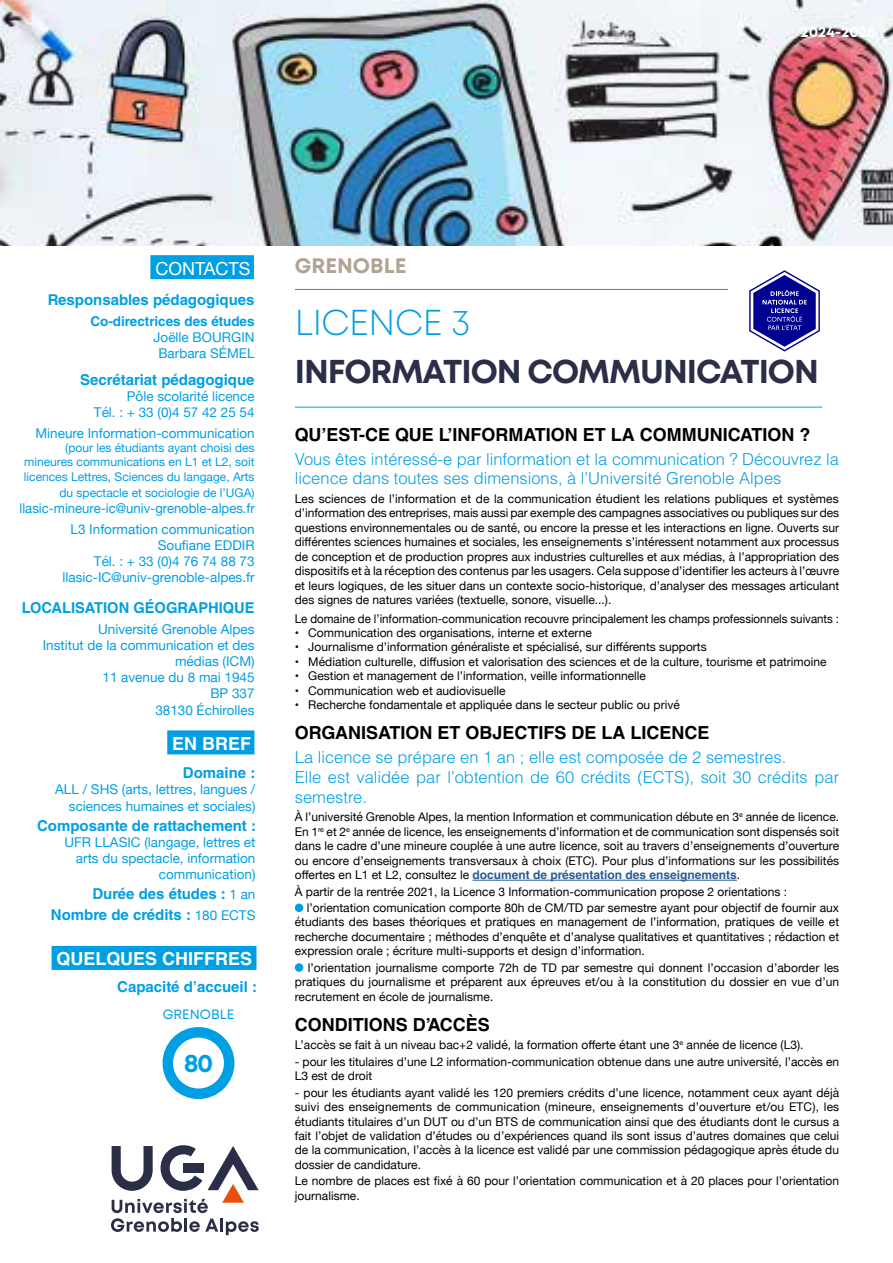
<style>
.page{position:relative;width:893px;height:1263px;background:#fff}
.page>*{position:absolute;margin:0;border:0;box-sizing:border-box;transform-origin:0 0}
.t1{font:300 36px "Mont";letter-spacing:-.01em;color:#009fe3}
.t2{font:700 33px "Mont";letter-spacing:-.03em;color:#2a2e46}
.t3{font:700 25.5px "Mont";color:#009fe3}
.t4{font:700 21px "Mont";color:#b0a495}
.t5{font:700 18px "Helvetica LT Std";color:#000}
.t6{font:700 18px "Helvetica LT Std";color:#fff}
.t7{font:18px "Helvetica Neue";color:#fff}
.t8{font:300 16.5px/19.8px "Helvetica LT Std";color:#009fe3}
.t9{font:700 15px/20.1px "Helvetica LT Std";color:#009fe3;text-align:right}
.t10{font:700 15px "Mont";color:#fff}
.t11{font:13.5px/16.2px "Helvetica Neue";color:#009fe3;text-align:right}
.t12{font:700 13.5px "Helvetica LT Std";color:#009fe3}
.t13{font:13.5px "Mont";color:#009fe3}
.t14{font:12px/14.4px "Helvetica Neue";color:#000;text-align:justify}
.t15{font:12px/14.4px "Helvetica Neue";color:#009fe3;text-align:justify}
.t16{font:12px "Helvetica Neue";color:#000;scale:.96 1}
.t17{font:700 12px "Helvetica LT Std";color:#275b9b}
.s1{font-family:"Helvetica Neue";font-weight:400;font-size:13.5px}
.s2{font-family:"Helvetica Neue";font-weight:400;color:#000}
</style>
<div class="page">
<img style="left:0;top:0;width:893px;height:246px">
<svg style="left:111px;top:1145px;width:148px;height:90px"></svg>
<hr style="left:295px;top:289px;width:433px;height:1px;background:#009fe3">
<hr style="left:295px;top:407px;width:527px;height:1px;background:#009fe3">
<div style="left:150px;top:255px;width:104px;height:24px;background:#009fe3"></div>
<div style="left:167px;top:730px;width:87px;height:24px;background:#009fe3"></div>
<div style="left:52px;top:946px;width:204px;height:24px;background:#009fe3"></div>
<hr style="left:472px;top:880px;width:265px;height:1px;background:#275b9b">
<div style="left:295px;top:903px;width:8px;height:9px;background:#009fe3;border-radius:50%"></div>
<div style="left:295px;top:963px;width:8px;height:9px;background:#009fe3;border-radius:50%"></div>
<div style="left:163px;top:1027px;width:71px;height:72px;border:10px solid #009fe3;border-radius:50%"></div>
<svg style="left:749px;top:270px;width:71px;height:81px"></svg>
<p class="t10" style="left:800px;top:22px;width:76px">2024-2025</p>
<h3 class="t7" style="left:155px;top:255px;width:97px">CONTACTS</h3>
<p class="t9" style="left:48px;top:290px;width:208px">Responsables pédagogiques</p>
<p class="t12" style="left:90px;top:313px;width:166px">Co-directrices des études</p>
<p class="t11" style="left:154px;top:330px;width:102px;text-align:center">Joëlle BOURGIN<br>Barbara SÉMEL</p>
<p class="t9" style="left:80px;top:369px;width:176px">Secrétariat pédagogique</p>
<p class="t11" style="left:94px;top:389px;width:162px">Pôle scolarité licence<br>Tél. : + 33 (0)4 57 42 25 54</p>
<p class="t11" style="left:36px;top:425px;width:221px">Mineure Information-communication</p>
<p class="t15" style="left:24px;top:441px;width:232px;text-indent:41px">(pour les étudiants ayant choisi des mineures communications en L1 et L2, soit licences Lettres, Sciences du langage, Arts</p>
<p class="t15" style="left:60px;top:486px;width:197px">du spectacle et sociologie de l’UGA)</p>
<p class="t11" style="left:19px;top:499px;width:237px;line-height:20.4px">llasic-mineure-ic@univ-grenoble-alpes.fr<br>L3 Information communication</p>
<p class="t11" style="left:63px;top:538px;width:194px">Soufiane EDDIR<br>Tél. : + 33 (0)4 76 74 88 73 llasic-IC@univ-grenoble-alpes.fr</p>
<p class="t9" style="left:22px;top:597px;width:234px">LOCALISATION GÉOGRAPHIQUE</p>
<p class="t11" style="left:43px;top:621px;width:213px">Université Grenoble Alpes<br>Institut de la communication et des médias (ICM)<br>11 avenue du 8 mai 1945<br>BP 337<br>38130 Échirolles</p>
<h3 class="t6" style="left:172px;top:733px;width:81px">EN BREF</h3>
<p class="t9" style="left:183px;top:763px;width:74px">Domaine :</p>
<p class="t11" style="left:55px;top:782px;width:202px">ALL / SHS (arts, lettres, langues / sciences humaines et sociales)</p>
<p class="t9" style="left:37px;top:815px;width:220px">Composante de rattachement :</p>
<p class="t11" style="left:64px;top:835px;width:193px">UFR LLASIC (langage, lettres et arts du spectacle, information communication)</p>
<p class="t9" style="left:51px;top:884px;width:206px">Durée des études : <span class="s1">1 an<br></span>Nombre de crédits : <span class="s1">180 ECTS</span></p>
<h3 class="t6" style="left:57px;top:948px;width:197px">QUELQUES CHIFFRES</h3>
<p class="t9" style="left:117px;top:976px;width:141px">Capacité d’accueil :</p>
<p class="t13" style="left:163px;top:1005px;width:73px">GRENOBLE</p>
<h3 class="t3" style="left:184px;top:1047px;width:31px">80</h3>
<h3 class="t4" style="left:295px;top:252px;width:113px">GRENOBLE</h3>
<h1 class="t1" style="left:295px;top:300px;width:177px">LICENCE 3</h1>
<h2 class="t2" style="left:295px;top:350px;width:526px">INFORMATION COMMUNICATION</h2>
<h3 class="t5" style="left:295px;top:423px;width:517px">QU’EST-CE QUE L’INFORMATION ET LA COMMUNICATION ?</h3>
<h3 class="t8" style="left:295px;top:449px;width:546px">Vous êtes intéressé-e par linformation et la communication ? Découvrez la licence dans toutes ses dimensions, à l’Université Grenoble Alpes</h3>
<p class="t14" style="left:295px;top:492px;width:546px">Les sciences de l’information et de la communication étudient les relations publiques et systèmes d’information des entreprises, mais aussi par exemple des campagnes associatives ou publiques sur des questions environnementales ou de santé, ou encore la presse et les interactions en ligne. Ouverts sur différentes sciences humaines et sociales, les enseignements s’intéressent notamment aux processus de conception et de production propres aux industries culturelles et aux médias, à l’appropriation des dispositifs et à la réception des contenus par les usagers. Cela suppose d’identifier les acteurs à l’œuvre et leurs logiques, de les situer dans un contexte socio-historique, d’analyser des messages articulant des signes de natures variées (textuelle, sonore, visuelle...).</p>
<p class="t16" style="left:295px;top:610px;width:568px">Le domaine de l’information-communication recouvre principalement les champs professionnels suivants :</p>
<p class="t14" style="left:295px;top:626px;width:298px">• Communication des organisations, interne et externe</p>
<p class="t14" style="left:295px;top:641px;width:413px">• Journalisme d’information généraliste et spécialisé, sur différents supports</p>
<p class="t14" style="left:295px;top:655px;width:533px">• Médiation culturelle, diffusion et valorisation des sciences et de la culture, tourisme et patrimoine</p>
<p class="t14" style="left:295px;top:669px;width:353px">• Gestion et management de l’information, veille informationnelle</p>
<p class="t14" style="left:295px;top:684px;width:212px">• Communication web et audiovisuelle</p>
<p class="t14" style="left:295px;top:698px;width:386px">• Recherche fondamentale et appliquée dans le secteur public ou privé</p>
<h3 class="t5" style="left:295px;top:722px;width:416px">ORGANISATION ET OBJECTIFS DE LA LICENCE</h3>
<h3 class="t8" style="left:295px;top:747px;width:546px">La licence se prépare en 1 an ; elle est composée de 2 semestres.<br>Elle est validée par l’obtention de 60 crédits (ECTS), soit 30 crédits par semestre.</h3>
<p class="t14" style="left:295px;top:811px;width:546px">À l’université Grenoble Alpes, la mention Information et communication débute en 3<sup>e</sup> année de licence.<br>En 1<sup>re</sup> et 2<sup>e</sup> année de licence, les enseignements d’information et de communication sont dispensés soit dans le cadre d’une mineure couplée à une autre licence, soit au travers d’enseignements d’ouverture ou encore d’enseignements transversaux à choix (ETC). Pour plus d’informations sur les possibilités</p>
<p class="t17" style="left:295px;top:867px;width:447px"><span class="s2">offertes en L1 et L2, consultez le</span> document de présentation des enseignements<span class="s2">.</span></p>
<p class="t14" style="left:307px;top:884px;width:534px;line-height:16.5px;text-indent:-12px">À partir de la rentrée 2021, la Licence 3 Information-communication propose 2 orientations : l’orientation comunication comporte 80h de CM/TD par semestre ayant pour objectif de fournir aux</p>
<p class="t14" style="left:295px;top:916px;width:546px">étudiants des bases théoriques et pratiques en management de l’information, pratiques de veille et recherche documentaire ; méthodes d’enquête et d’analyse qualitatives et quantitatives ; rédaction et expression orale ; écriture multi-supports et design d’information.</p>
<p class="t14" style="left:295px;top:961px;width:546px;text-indent:13px">l’orientation journalisme comporte 72h de TD par semestre qui donnent l’occasion d’aborder les pratiques du journalisme et préparent aux épreuves et/ou à la constitution du dossier en vue d’un recrutement en école de journalisme.</p>
<h3 class="t5" style="left:295px;top:1013px;width:197px">CONDITIONS D’ACCÈS</h3>
<p class="t14" style="left:295px;top:1038px;width:510px">L’accès se fait à un niveau bac+2 validé, la formation offerte étant une 3<sup>e</sup> année de licence (L3).</p>
<p class="t14" style="left:295px;top:1055px;width:546px">- pour les titulaires d’une L2 information-communication obtenue dans une autre université, l’accès en<br>L3 est de droit</p>
<p class="t14" style="left:295px;top:1086px;width:546px">- pour les étudiants ayant validé les 120 premiers crédits d’une licence, notamment ceux ayant déjà suivi des enseignements de communication (mineure, enseignements d’ouverture et/ou ETC), les étudiants titulaires d’un DUT ou d’un BTS de communication ainsi que des étudiants dont le cursus a fait l’objet de validation d’études ou d’expériences quand ils sont issus d’autres domaines que celui de la communication, l’accès à la licence est validé par une commission pédagogique après étude du dossier de candidature.</p>
<p class="t14" style="left:295px;top:1174px;width:546px">Le nombre de places est fixé à 60 pour l’orientation communication et à 20 places pour l’orientation journalisme.</p>
</div>
